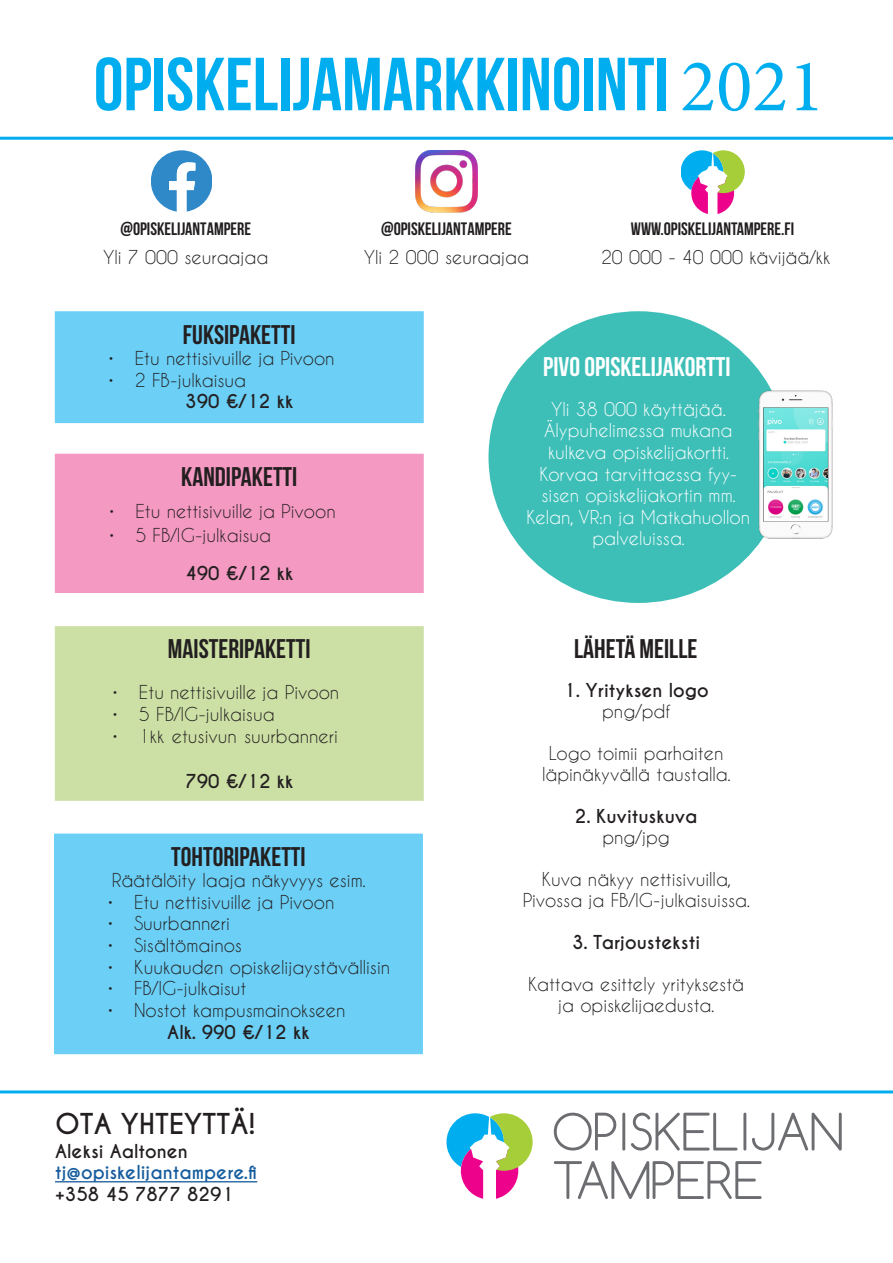
<style>
.page{position:relative;width:893px;height:1263px;background:#fff}
.page>*{position:absolute;margin:0;border:0;box-sizing:border-box;transform-origin:0 0}
.t1{font:75px "Bebas Neue";color:#00aeef}
.t2{font:27px "Bebas Neue";color:#231f20}
.t3{font:27px "Bebas Neue";color:#fff}
.t4{font:700 27px "Caviar Dreams";color:#231f20}
.t5{font:18px "Caviar Dreams";color:#231f20}
.t6{font:18px/21.6px "Caviar Dreams";color:#fff;text-align:center}
.t7{font:700 18px/21px "Caviar Dreams";color:#231f20;text-align:center}
.t8{font:18px/29.1px "Bebas Neue";color:#231f20;text-align:center}
.t9{font:700 18px/21.6px "Caviar Dreams";color:#175d9e}
.s1{font-family:"Minion Pro"}
.s2{font-family:"Caviar Dreams"}
.s3{color:#231f20}
.s4{font-weight:400}
</style>
<div class="page">
<hr style="left:0;top:137px;width:893px;height:3px;background:#00aeef">
<div style="left:491px;top:313px;width:295px;height:288px;background:#3dbfb8;border-radius:50%"></div>
<img style="left:758px;top:390px;width:75px;height:149px">
<svg style="left:446px;top:1113px;width:87px;height:86px"></svg>
<svg style="left:554px;top:1161px;width:208px;height:38px"></svg>
<svg style="left:554px;top:1113px;width:288px;height:37px"></svg>
<svg style="left:152px;top:150px;width:60px;height:62px"></svg>
<img style="left:415px;top:150px;width:63px;height:62px">
<svg style="left:681px;top:150px;width:63px;height:64px"></svg>
<div style="left:61px;top:317px;width:357px;height:100px;background:#6bcff6"></div>
<div style="left:55px;top:311px;width:369px;height:112px;border:12px solid #6bcff6"></div>
<div style="left:61px;top:460px;width:357px;height:127px;background:#f499c2"></div>
<div style="left:55px;top:454px;width:369px;height:139px;border:12px solid #f499c2"></div>
<div style="left:61px;top:632px;width:357px;height:163px;background:#cce0a5"></div>
<div style="left:55px;top:626px;width:369px;height:175px;border:12px solid #cce0a5"></div>
<div style="left:60px;top:839px;width:357px;height:209px;background:#6bcff6"></div>
<div style="left:54px;top:833px;width:369px;height:221px;border:12px solid #6bcff6"></div>
<hr style="left:0;top:1090px;width:893px;height:3px;background:#00aeef">
<hr style="left:55px;top:1181px;width:202px;height:1px;background:#175d9e">
<p class="t1" style="left:94px;top:43px;width:732px">OPISKELIJAMARKKINOINTI <span class="s1">2021</span></p>
<p class="t8" style="left:103px;top:214px;width:167px">@OPISKELIJANTAMPERE<br><span class="s2">Yli 7 000 seuraajaa</span></p>
<p class="t8" style="left:364px;top:214px;width:167px">@OPISKELIJANTAMPERE<br><span class="s2">Yli 2 000 seuraajaa</span></p>
<p class="t8" style="left:631px;top:214px;width:165px">WWW.OPISKELIJANTAMPERE.FI</p>
<p class="t5" style="left:601px;top:247px;width:231px">20 000 - 40 000 kävijää/kk</p>
<p class="t2" style="left:183px;top:319px;width:114px">FUKSIPAKETTI</p>
<p class="t5" style="left:108px;top:347px;width:228px">• Etu nettisivuille ja Pivoon</p>
<p class="t5" style="left:108px;top:369px;width:140px">• 2 FB-julkaisua</p>
<p class="t7" style="left:185px;top:391px;width:110px">390 €/12 kk</p>
<p class="t2" style="left:181px;top:462px;width:118px">KANDIPAKETTI</p>
<p class="t5" style="left:108px;top:500px;width:229px">• Etu nettisivuille ja Pivoon</p>
<p class="t5" style="left:108px;top:524px;width:164px">• 5 FB/IG-julkaisua</p>
<p class="t7" style="left:185px;top:563px;width:110px">490 €/12 kk</p>
<p class="t2" style="left:168px;top:634px;width:144px">MAISTERIPAKETTI</p>
<p class="t5" style="left:112px;top:682px;width:229px">• Etu nettisivuille ja Pivoon</p>
<p class="t5" style="left:112px;top:703px;width:164px">• 5 FB/IG-julkaisua</p>
<p class="t5" style="left:112px;top:725px;width:227px">• 1kk etusivun suurbanneri</p>
<p class="t7" style="left:185px;top:771px;width:109px">790 €/12 kk</p>
<p class="t2" style="left:171px;top:842px;width:136px">TOHTORIPAKETTI</p>
<p class="t5" style="left:112px;top:870px;width:256px">Räätälöity laaja näkyvyys esim.</p>
<p class="t5" style="left:107px;top:891px;width:229px">• Etu nettisivuille ja Pivoon</p>
<p class="t5" style="left:107px;top:913px;width:124px">• Suurbanneri</p>
<p class="t5" style="left:107px;top:934px;width:137px">• Sisältömainos</p>
<p class="t5" style="left:107px;top:956px;width:285px">• Kuukauden opiskelijaystävällisin</p>
<p class="t5" style="left:107px;top:978px;width:141px">• FB/IG-julkaisut</p>
<p class="t5" style="left:107px;top:999px;width:240px">• Nostot kampusmainokseen</p>
<p class="t7" style="left:167px;top:1022px;width:144px">Alk. 990 €/12 kk</p>
<p class="t4" style="left:55px;top:1107px;width:202px">OTA YHTEYTTÄ!</p>
<p class="t9" style="left:55px;top:1141px;width:204px"><span class="s3">Aleksi Aaltonen </span>tj@opiskelijantampere.fi</p>
<p class="t7" style="left:55px;top:1184px;width:180px">+358 45 7877 8291</p>
<p class="t3" style="left:543px;top:352px;width:189px">PIVO OPISKELIJAKORTTI</p>
<p class="t6" style="left:551px;top:398px;width:177px">Yli 38 000 käyttäjää.</p>
<p class="t6" style="left:526px;top:419px;width:225px">Älypuhelimessa mukana kulkeva opiskelijakortti.<br>Korvaa tarvittaessa fyy&shy;sisen opiskelijakortin mm.<br>Kelan, VR:n ja Matkahuollon palveluissa.</p>
<p class="t2" style="left:574px;top:634px;width:125px">LÄHETÄ MEILLE</p>
<p class="t7" style="left:563px;top:680px;width:147px">1. Yrityksen logo <span class="s4">png/pdf</span></p>
<p class="t5" style="left:549px;top:742px;width:176px">Logo toimii parhaiten</p>
<p class="t5" style="left:542px;top:763px;width:190px">läpinäkyvällä taustalla.</p>
<p class="t7" style="left:575px;top:806px;width:124px">2. Kuvituskuva <span class="s4">png/jpg</span></p>
<p class="t5" style="left:542px;top:868px;width:191px">Kuva näkyy nettisivuilla,</p>
<p class="t5" style="left:523px;top:889px;width:229px">Pivossa ja FB/IG-julkaisuissa.</p>
<p class="t7" style="left:572px;top:932px;width:130px">3. Tarjousteksti</p>
<p class="t5" style="left:528px;top:973px;width:218px">Kattava esittely yrityksestä</p>
<p class="t5" style="left:558px;top:994px;width:158px">ja opiskelijaedusta.</p>
</div>
